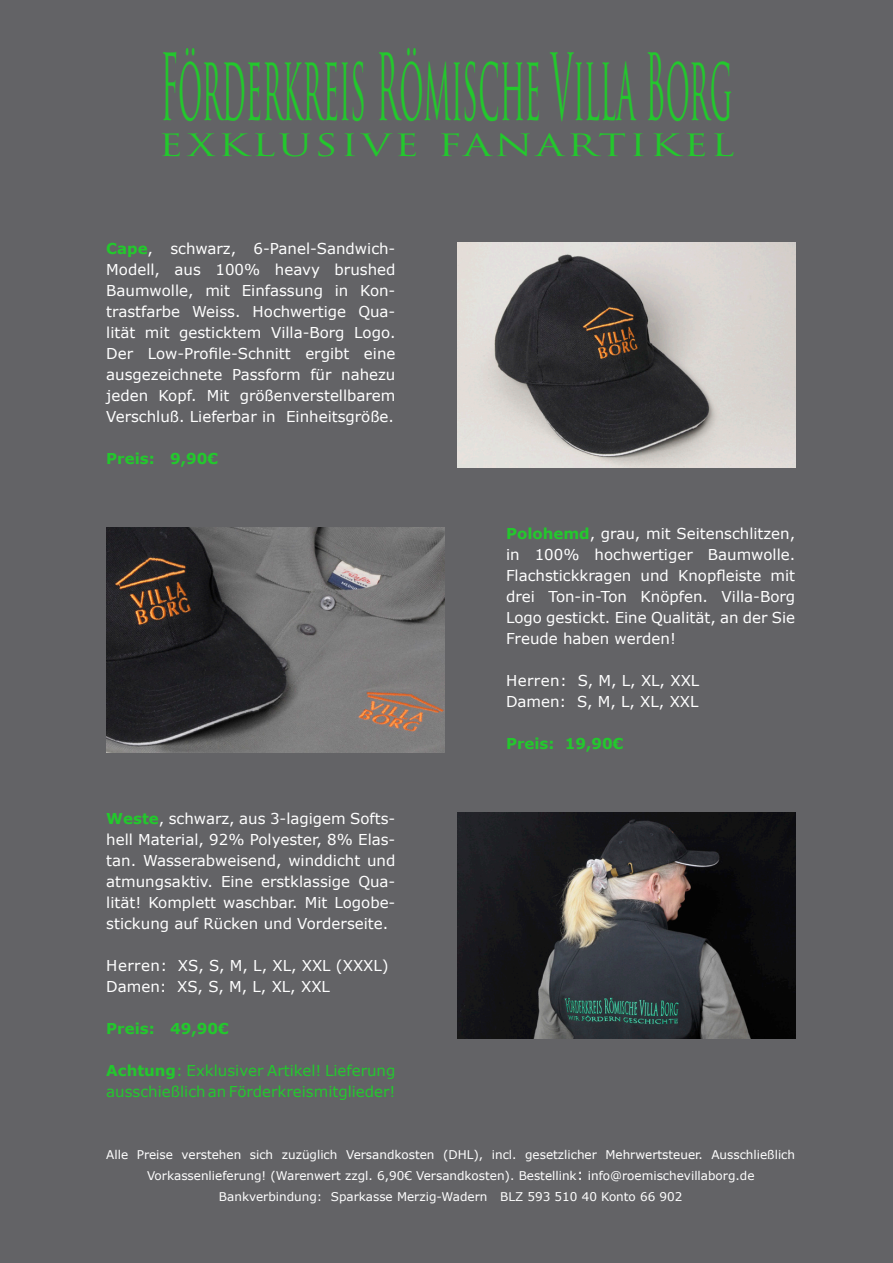
<style>
.page{position:relative;width:893px;height:1263px;background:#636366}
.page>*{position:absolute;margin:0;border:0;box-sizing:border-box;transform-origin:0 0}
.t1{font:90px "Trajan Pro";color:#23c82d;scale:.33 1}
.t2{font:30px "Trajan Pro";letter-spacing:.065em;color:#23c82d;scale:1.36 1}
.t3{font:15px/21px "Verdana";color:#fff;text-align:justify}
.t4{font:15px/21px "Verdana";color:#23c82d}
.t5{font:700 15px "Verdana";color:#23c82d}
.t6{font:15px "Verdana";letter-spacing:.03em;color:#fff}
.t7{font:12px/21px "Verdana";color:#fff;text-align:center}
.s1{font-weight:700;color:#23c82d}
.s2{font-weight:700}
.s3{font-size:15px}
</style>
<div class="page">
<img style="left:457px;top:242px;width:338px;height:225px">
<img style="left:106px;top:528px;width:338px;height:225px">
<img style="left:457px;top:813px;width:338px;height:225px">
<p class="t1" style="left:160px;top:30px;width:1735px">Förderkreis Römische Villa Borg</p>
<p class="t2" style="left:158px;top:126px;width:425px">EXKLUSIVE FANARTIKEL</p>
<p class="t3" style="left:106px;top:238px;width:291px"><span class="s1">Cape</span>, schwarz, 6-Panel-Sandwich-Modell, aus 100% heavy brushed Baumwolle, mit Einfassung in Kon&shy;trastfarbe Weiss. Hochwertige Qua&shy;lität mit gesticktem Villa-Borg Logo.<br>Der Low-Profile-Schnitt ergibt eine ausgezeichnete Passform für nahezu jeden Kopf. Mit größenverstellbarem Verschluß. Lieferbar in Einheitsgröße.</p>
<p class="t5" style="left:106px;top:448px;width:113px">Preis: 9,90€</p>
<p class="t3" style="left:106px;top:808px;width:291px"><span class="s1">Weste</span>, schwarz, aus 3-lagigem Softs&shy;hell Material, 92% Polyester, 8% Elas&shy;tan. Wasserabweisend, winddicht und atmungsaktiv. Eine erstklassige Qua&shy;lität! Komplett waschbar. Mit Logobe&shy;stickung auf Rücken und Vorderseite.</p>
<p class="t3" style="left:106px;top:955px;width:284px">Herren: XS, S, M, L, XL, XXL (XXXL)</p>
<p class="t3" style="left:106px;top:976px;width:225px">Damen: XS, S, M, L, XL, XXL</p>
<p class="t5" style="left:106px;top:1018px;width:124px">Preis: 49,90€</p>
<p class="t4" style="left:106px;top:1060px;width:291px"><span class="s2">Achtung</span>: Exklusiver Artikel! Lieferung ausschießlich an Förderkreismitglieder!</p>
<p class="t3" style="left:506px;top:523px;width:291px"><span class="s1">Polohemd</span>, grau, mit Seitenschlitzen, in 100% hochwertiger Baumwolle.<br>Flachstickkragen und Knopfleiste mit drei Ton-in-Ton Knöpfen. Villa-Borg Logo gestickt. Eine Qualität, an der Sie Freude haben werden!</p>
<p class="t6" style="left:506px;top:670px;width:195px">Herren: S, M, L, XL, XXL</p>
<p class="t3" style="left:506px;top:691px;width:194px">Damen: S, M, L, XL, XXL</p>
<p class="t5" style="left:506px;top:733px;width:119px">Preis: 19,90€</p>
<p class="t7" style="left:106px;top:1143px;width:690px">Alle Preise verstehen sich zuzüglich Versandkosten (DHL), incl. gesetzlicher Mehrwertsteuer. Ausschließlich<br>Vorkassenlieferung! (Warenwert zzgl. 6,90€ Versandkosten). Bestellink<span class="s3">:</span> info@roemischevillaborg.de</p>
<p class="t7" style="left:219px;top:1185px;width:465px">Bankverbindung: Sparkasse Merzig-Wadern BLZ 593 510 40 Konto 66 902</p>
</div>
